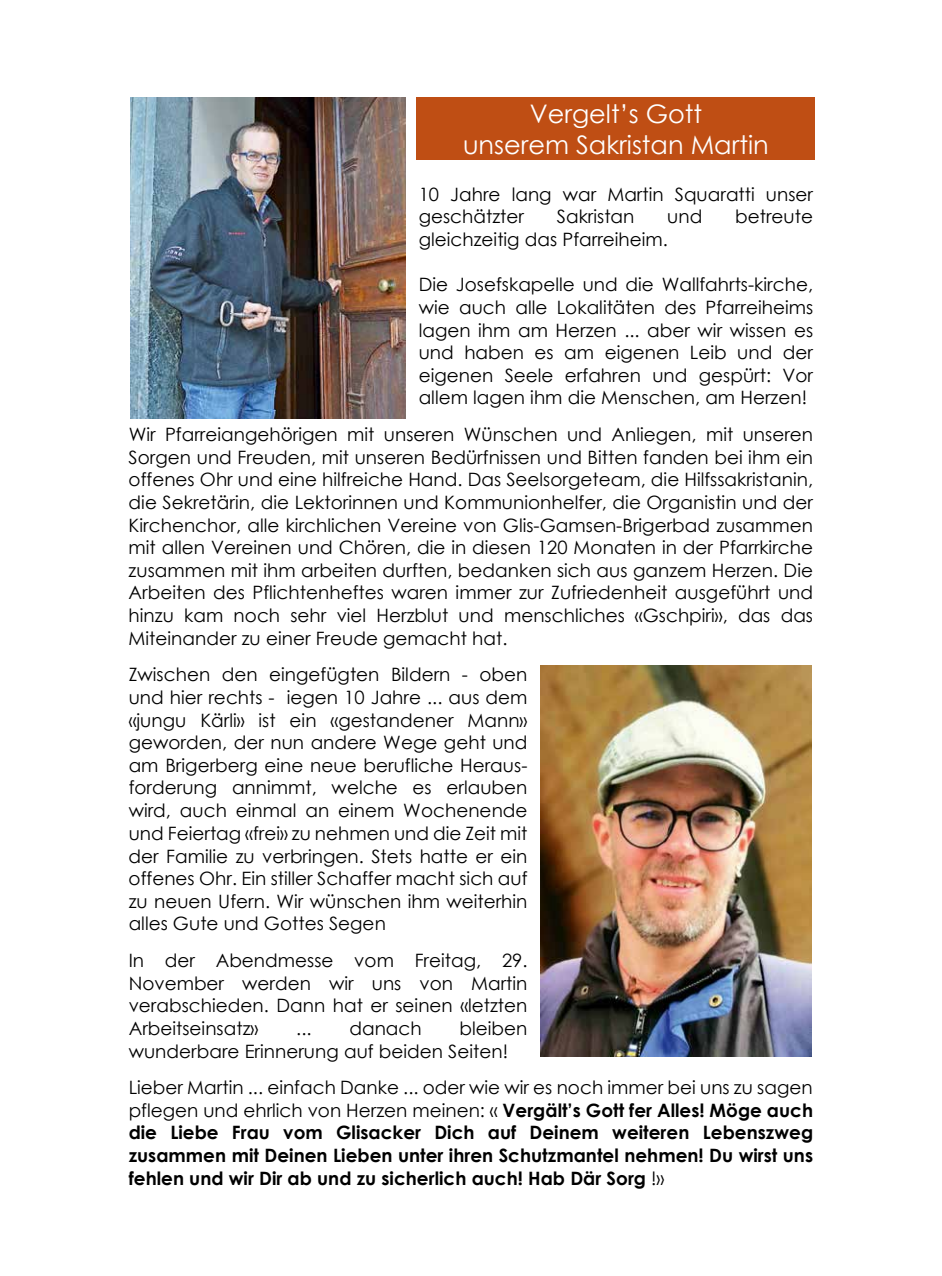
<style>
.page{position:relative;width:942px;height:1276px;background:#fff}
.page>*{position:absolute;margin:0;border:0;box-sizing:border-box;transform-origin:0 0}
.t1{font:25.6px/31.4px "Century Gothic";color:#fff;text-align:center}
.t2{font:18.4px/22.6px "Century Gothic";color:#000;text-align:justify}
.t3{font:700 18.4px/22.6px "Century Gothic";color:#000;text-align:justify}
.s1{font-weight:400}
</style>
<div class="page">
<div style="left:416px;top:97px;width:399px;height:31px;background:#bf4e14"></div>
<div style="left:416px;top:128px;width:399px;height:32px;background:#bf4e14"></div>
<img style="left:130px;top:97px;width:275px;height:321px">
<img style="left:540px;top:665px;width:271px;height:391px">
<h1 class="t1" style="left:463px;top:97px;width:307px">Vergelt’s Gott<br>unserem Sakristan Martin</h1>
<p class="t2" style="left:418px;top:182px;width:396px">10 Jahre lang war Martin Squaratti unser geschätzter</p>
<p class="t2" style="left:556px;top:205px;width:79px">Sakristan</p>
<p class="t2" style="left:667px;top:205px;width:37px">und</p>
<p class="t2" style="left:735px;top:205px;width:79px">betreute</p>
<p class="t2" style="left:418px;top:228px;width:251px">gleichzeitig das Pfarreiheim.</p>
<p class="t2" style="left:418px;top:273px;width:396px">Die Josefskapelle und die Wallfahrts-kirche, wie auch alle Lokalitäten des Pfarreiheims lagen ihm am Herzen ... aber wir wissen es und haben es am eigenen Leib und der eigenen Seele erfahren und gespürt: Vor allem lagen ihm die Menschen, am Herzen!</p>
<p class="t2" style="left:129px;top:423px;width:685px">Wir Pfarreiangehörigen mit unseren Wünschen und Anliegen, mit unseren Sorgen und Freuden, mit unseren Bedürfnissen und Bitten fanden bei ihm ein offenes Ohr und eine hilfreiche Hand. Das Seelsorgeteam, die Hilfssakristanin, die Sekretärin, die Lektorinnen und Kommunionhelfer, die Organistin und der Kirchenchor, alle kirchlichen Vereine von Glis-Gamsen-Brigerbad zusammen mit allen Vereinen und Chören, die in diesen 120 Monaten in der Pfarrkirche zusammen mit ihm arbeiten durften, bedanken sich aus ganzem Herzen. Die Arbeiten des Pflichtenheftes waren immer zur Zufriedenheit ausgeführt und hinzu kam noch sehr viel Herzblut und menschliches «Gschpiri», das das Miteinander zu einer Freude gemacht hat.</p>
<p class="t2" style="left:129px;top:663px;width:400px">Zwischen den eingefügten Bildern - oben und hier rechts - iegen 10 Jahre ... aus dem «jungu Kärli» ist ein «gestandener Mann» geworden, der nun andere Wege geht und am Brigerberg eine neue berufliche Heraus&shy;forderung annimmt, welche es erlauben wird, auch einmal an einem Wochenende und Feiertag «frei» zu nehmen und die Zeit mit der Familie zu verbringen. Stets hatte er ein offenes Ohr. Ein stiller Schaffer macht sich auf zu neuen Ufern. Wir wünschen ihm weiterhin alles Gute und Gottes Segen</p>
<p class="t2" style="left:129px;top:948px;width:400px">In der Abendmesse vom Freitag, 29.<br>November werden wir uns von Martin verabschieden. Dann hat er seinen «letzten Arbeitseinsatz»</p>
<p class="t2" style="left:296px;top:1016px;width:17px">...</p>
<p class="t2" style="left:349px;top:1016px;width:74px">danach</p>
<p class="t2" style="left:129px;top:1016px;width:400px;text-indent:331px">bleiben wunderbare Erinnerung auf beiden Seiten!</p>
<p class="t3" style="left:129px;top:1075px;width:685px"><span class="s1">Lieber Martin ... einfach Danke ... oder wie wir es noch immer bei uns zu sagen pflegen und ehrlich von Herzen meinen: «</span> Vergält’s Gott fer Alles! Möge auch die Liebe Frau vom Glisacker Dich auf Deinem weiteren Lebenszweg zusammen mit Deinen Lieben unter ihren Schutzmantel nehmen! Du wirst uns fehlen und wir Dir ab und zu sicherlich auch! Hab Där Sorg <span class="s1">!»</span></p>
</div>
